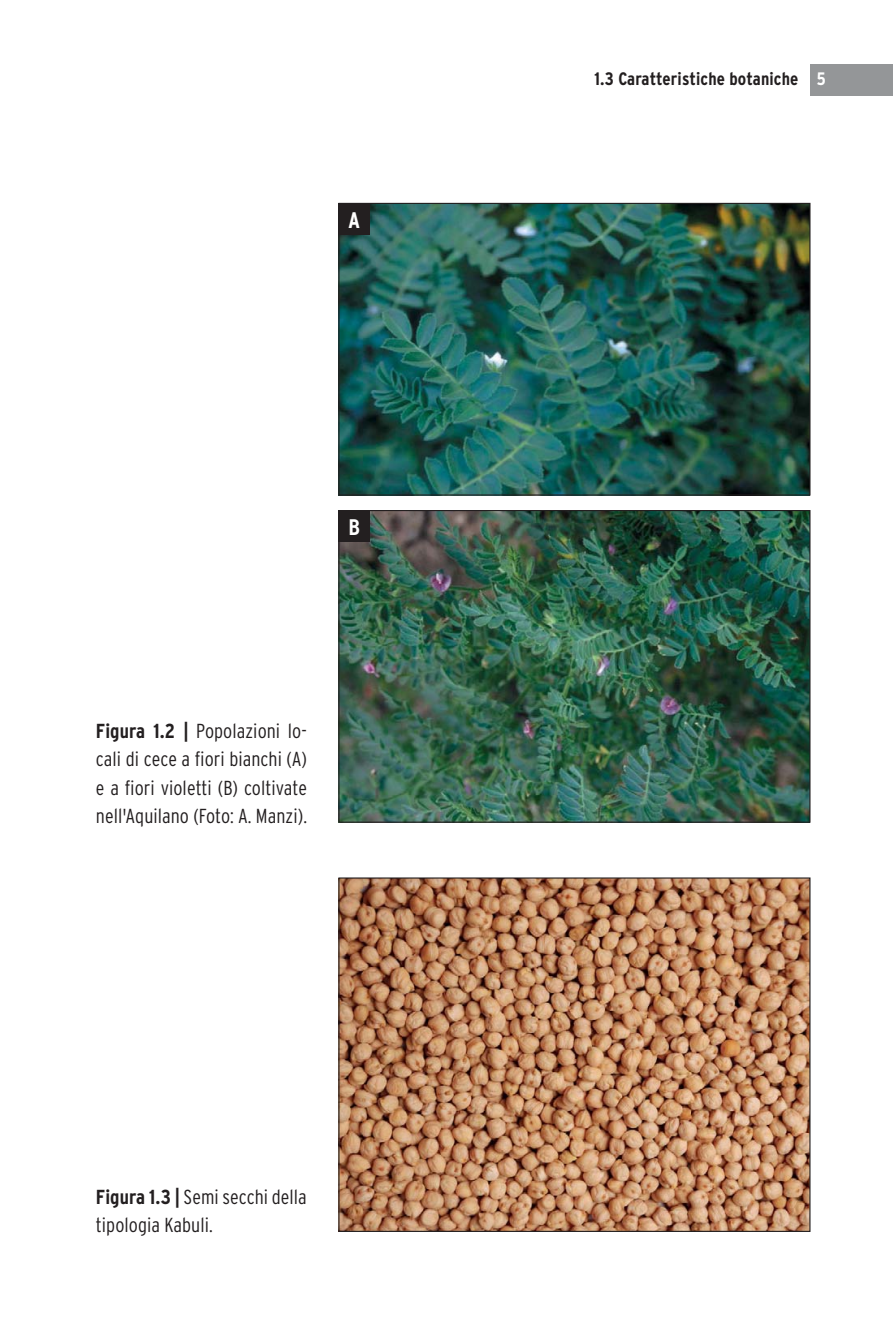
<style>
.page{position:relative;width:893px;height:1339px;background:#fff}
.page>*{position:absolute;margin:0;border:0;box-sizing:border-box;transform-origin:0 0}
.t1{font:700 condensed 22.5px "Interstate";color:#fff}
.t2{font:300 condensed 20.25px/28.1px "Interstate";letter-spacing:.005em;color:#231f20}
.t3{font:700 condensed 18px "Interstate";letter-spacing:.005em;color:#231f20}
.s1{font-weight:700}
.s2{color:#fff}
</style>
<div class="page">
<div style="left:810px;top:64px;width:83px;height:32px;background:#949698"></div>
<img style="left:340px;top:879px;width:468px;height:350px">
<img style="left:340px;top:205px;width:468px;height:288px">
<div style="left:338px;top:203px;width:472px;height:292px;border:1px solid #231f20"></div>
<img style="left:340px;top:512px;width:468px;height:308px">
<div style="left:338px;top:510px;width:472px;height:312px;border:1px solid #231f20"></div>
<div style="left:338px;top:203px;width:32px;height:32px;background:#231f20"></div>
<div style="left:338px;top:510px;width:32px;height:32px;background:#231f20"></div>
<p class="t1" style="left:348px;top:212px;width:14px">A</p>
<p class="t1" style="left:348px;top:519px;width:13px">B</p>
<p class="t2" style="left:96px;top:717px;width:213px;text-align:justify"><span class="s1">Figura 1.2 |</span> Popolazioni lo&shy;cali di cece a fiori bianchi (A) e a fiori violetti (B) coltivate nell'Aquilano (Foto: A. Manzi).</p>
<p class="t2" style="left:96px;top:1182px;width:212px"><span class="s1">Figura 1.3 |</span> Semi secchi della tipologia Kabuli.</p>
<p class="t3" style="left:594px;top:72px;width:233px">1.3 Caratteristiche botaniche <span class="s2">5</span></p>
</div>
